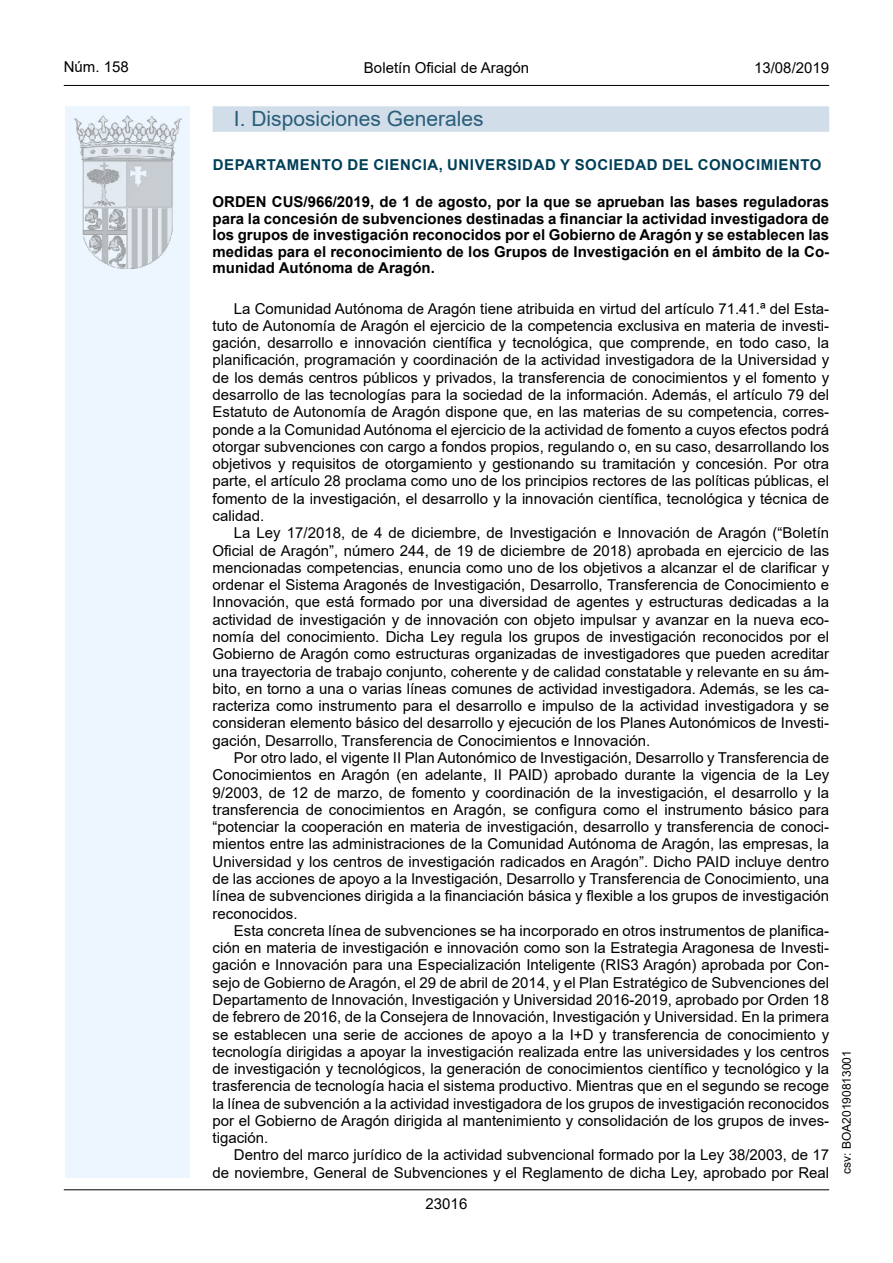
<style>
.page{position:relative;width:893px;height:1263px;background:#fff}
.page>*{position:absolute;margin:0;border:0;box-sizing:border-box;transform-origin:0 0}
.Titulo_sec{font:21px "Arial";color:#2a5e7a}
.inicio_de_parrafo{font:15px/17.2px "Arial";color:#000;text-align:justify}
.Titulo_text{font:15px/16.5px "Arial Bold MT2";color:#000;text-align:justify}
.emisor_text{font:15px "Arial Bold MT2";letter-spacing:.035em;color:#003f58}
.estilo_head-c{font:15px "Arial";color:#000}
.estilo_head-d{font:15px "Arial MT2";color:#000}
.estilo_head-i{font:15px "Arial MT2";color:#000}
.numero_pagina{font:15px "Arial MT2";color:#000}
.estilo_head-i-2{font:12px "Arial MT2";color:#000}
.s1{font-family:"Arial";font-weight:700}
</style>
<div class="page">
<div style="left:65px;top:106px;width:125px;height:1072px;background:#edf6fe"></div>
<img style="left:75px;top:115px;width:106px;height:153px">
<hr style="left:64px;top:85px;width:765px;height:1px;background:#000">
<hr style="left:64px;top:1189px;width:765px;height:1px;background:#000">
<div style="left:213px;top:106px;width:616px;height:26px;background:#d1dde8"></div>
<p class="estilo_head-i" style="left:64px;top:57px;width:67px">Núm. 158</p>
<p class="estilo_head-c" style="left:364px;top:57px;width:167px">Boletín Oficial de Aragón</p>
<p class="estilo_head-d" style="left:754px;top:57px;width:77px">13/08/2019</p>
<p class="Titulo_sec" style="left:234px;top:104px;width:251px">I. Disposiciones Generales</p>
<p class="emisor_text" style="left:213px;top:154px;width:610px">DEPARTAMENTO DE CIENCIA, UNIVERSIDAD Y SOCIEDAD DEL CONOCIMIENTO</p>
<p class="Titulo_text" style="left:213px;top:194px;width:618px">ORDEN CUS/966/2019, de 1 de agosto, por la que se aprueban las bases reguladoras <span class="s1">para la concesión de subvenciones destinadas a financiar la actividad investigadora de </span>los grupos de investigación reconocidos por el Gobierno de Aragón y se establecen las medidas para el reconocimiento de los Grupos de Investigación en el ámbito de la Co&shy;munidad Autónoma de Aragón.</p>
<p class="inicio_de_parrafo" style="left:213px;top:300px;width:618px;text-indent:21px">La Comunidad Autónoma de Aragón tiene atribuida en virtud del artículo 71.41.ª del Esta&shy;tuto de Autonomía de Aragón el ejercicio de la competencia exclusiva en materia de investi&shy;gación, desarrollo e innovación científica y tecnológica, que comprende, en todo caso, la planificación, programación y coordinación de la actividad investigadora de la Universidad y de los demás centros públicos y privados, la transferencia de conocimientos y el fomento y desarrollo de las tecnologías para la sociedad de la información. Además, el artículo 79 del Estatuto de Autonomía de Aragón dispone que, en las materias de su competencia, corres&shy;ponde a la Comunidad Autónoma el ejercicio de la actividad de fomento a cuyos efectos podrá otorgar subvenciones con cargo a fondos propios, regulando o, en su caso, desarrollando los objetivos y requisitos de otorgamiento y gestionando su tramitación y concesión. Por otra parte, el artículo 28 proclama como uno de los principios rectores de las políticas públicas, el fomento de la investigación, el desarrollo y la innovación científica, tecnológica y técnica de calidad.</p>
<p class="inicio_de_parrafo" style="left:213px;top:524px;width:618px;text-indent:21px">La Ley 17/2018, de 4 de diciembre, de Investigación e Innovación de Aragón (“Boletín Oficial de Aragón”, número 244, de 19 de diciembre de 2018) aprobada en ejercicio de las mencionadas competencias, enuncia como uno de los objetivos a alcanzar el de clarificar y ordenar el Sistema Aragonés de Investigación, Desarrollo, Transferencia de Conocimiento e Innovación, que está formado por una diversidad de agentes y estructuras dedicadas a la actividad de investigación y de innovación con objeto impulsar y avanzar en la nueva eco&shy;nomía del conocimiento. Dicha Ley regula los grupos de investigación reconocidos por el Gobierno de Aragón como estructuras organizadas de investigadores que pueden acreditar una trayectoria de trabajo conjunto, coherente y de calidad constatable y relevante en su ám&shy;bito, en torno a una o varias líneas comunes de actividad investigadora. Además, se les ca&shy;racteriza como instrumento para el desarrollo e impulso de la actividad investigadora y se consideran elemento básico del desarrollo y ejecución de los Planes Autonómicos de Investi&shy;gación, Desarrollo, Transferencia de Conocimientos e Innovación.</p>
<p class="inicio_de_parrafo" style="left:213px;top:749px;width:618px;text-indent:21px">Por otro lado, el vigente II Plan Autonómico de Investigación, Desarrollo y Transferencia de Conocimientos en Aragón (en adelante, II PAID) aprobado durante la vigencia de la Ley 9/2003, de 12 de marzo, de fomento y coordinación de la investigación, el desarrollo y la transferencia de conocimientos en Aragón, se configura como el instrumento básico para “potenciar la cooperación en materia de investigación, desarrollo y transferencia de conoci&shy;mientos entre las administraciones de la Comunidad Autónoma de Aragón, las empresas, la Universidad y los centros de investigación radicados en Aragón”. Dicho PAID incluye dentro de las acciones de apoyo a la Investigación, Desarrollo y Transferencia de Conocimiento, una línea de subvenciones dirigida a la financiación básica y flexible a los grupos de investigación reconocidos.</p>
<p class="inicio_de_parrafo" style="left:213px;top:922px;width:618px;text-indent:21px">Esta concreta línea de subvenciones se ha incorporado en otros instrumentos de planifica&shy;ción en materia de investigación e innovación como son la Estrategia Aragonesa de Investi&shy;gación e Innovación para una Especialización Inteligente (RIS3 Aragón) aprobada por Con&shy;sejo de Gobierno de Aragón, el 29 de abril de 2014, y el Plan Estratégico de Subvenciones del Departamento de Innovación, Investigación y Universidad 2016-2019, aprobado por Orden 18 de febrero de 2016, de la Consejera de Innovación, Investigación y Universidad. En la primera se establecen una serie de acciones de apoyo a la I+D y transferencia de conocimiento y tecnología dirigidas a apoyar la investigación realizada entre las universidades y los centros de investigación y tecnológicos, la generación de conocimientos científico y tecnológico y la trasferencia de tecnología hacia el sistema productivo. Mientras que en el segundo se recoge la línea de subvención a la actividad investigadora de los grupos de investigación reconocidos por el Gobierno de Aragón dirigida al mantenimiento y consolidación de los grupos de inves&shy;tigación.</p>
<p class="inicio_de_parrafo" style="left:213px;top:1146px;width:618px;text-align:right">Dentro del marco jurídico de la actividad subvencional formado por la Ley 38/2003, de 17<br>de noviembre, General de Subvenciones y el Reglamento de dicha Ley, aprobado por Real</p>
<p class="numero_pagina" style="left:426px;top:1193px;width:43px">23016</p>
<p class="estilo_head-i-2" style="left:838px;top:1174px;width:125px;rotate:-90deg">csv: BOA20190813001</p>
</div>
